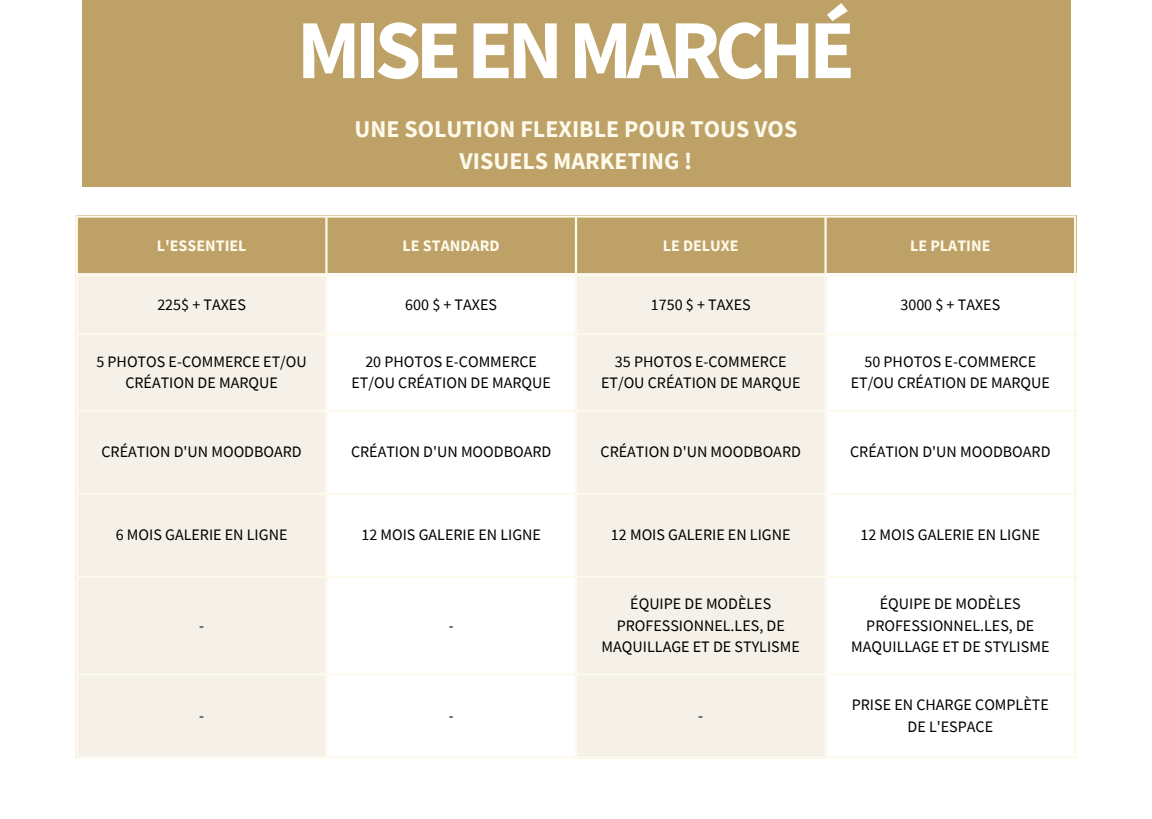
<style>
.page{position:relative;width:1152px;height:819px;background:#fff}
.page>*{position:absolute;margin:0;border:0;box-sizing:border-box;transform-origin:0 0}
.t1{font:700 84px "Source Sans Pro";letter-spacing:-.07em;color:#fff}
.t2{font:700 24px/32.7px "Source Sans Pro";color:#fdfaec;text-align:center}
.t3{font:16.05px/21.3px "Source Sans Pro";color:#000;text-align:center}
.t4{font:700 16.05px "Source Sans Pro";color:#fdfaec}
</style>
<div class="page">
<div style="left:82px;top:0;width:988px;height:186px;background:#bea167"></div>
<div style="left:576px;top:215px;width:251px;height:543px;background:#f5f0e8"></div>
<div style="left:76px;top:215px;width:1000px;height:58px;background:#bea167"></div>
<div style="left:78px;top:273px;width:247px;height:483px;background:#f5f0e8"></div>
<hr style="left:76px;top:218px;width:2px;height:538px;background:#fdfaec">
<hr style="left:325px;top:218px;width:3px;height:538px;background:#fdfaec">
<hr style="left:575px;top:218px;width:2px;height:538px;background:#fdfaec">
<hr style="left:824px;top:218px;width:3px;height:538px;background:#fdfaec">
<hr style="left:1074px;top:218px;width:2px;height:538px;background:#fdfaec">
<hr style="left:76px;top:215px;width:1000px;height:3px;background:#fdfaec">
<hr style="left:76px;top:274px;width:1000px;height:3px;background:#fdfaec">
<hr style="left:76px;top:333px;width:1000px;height:2px;background:#fdfaec">
<hr style="left:76px;top:410px;width:1000px;height:2px;background:#fdfaec">
<hr style="left:76px;top:493px;width:1000px;height:2px;background:#fdfaec">
<hr style="left:76px;top:576px;width:1000px;height:2px;background:#fdfaec">
<hr style="left:76px;top:673px;width:1000px;height:3px;background:#fdfaec">
<hr style="left:76px;top:756px;width:1000px;height:2px;background:#fdfaec">
<p class="t1" style="left:297px;top:-4px;width:560px">MISEENMARCHÉ</p>
<h1 class="t2" style="left:355px;top:112px;width:444px">UNE SOLUTION FLEXIBLE POUR TOUS VOS<br>VISUELS MARKETING !</h1>
<p class="t4" style="left:157px;top:236px;width:91px">L'ESSENTIEL</p>
<p class="t4" style="left:403px;top:236px;width:99px">LE STANDARD</p>
<p class="t4" style="left:663px;top:236px;width:77px">LE DELUXE</p>
<p class="t4" style="left:910px;top:236px;width:82px">LE PLATINE</p>
<p class="t3" style="left:157px;top:294px;width:90px">225$ + TAXES</p>
<p class="t3" style="left:405px;top:294px;width:93px">600 $ + TAXES</p>
<p class="t3" style="left:651px;top:294px;width:101px">1750 $ + TAXES</p>
<p class="t3" style="left:900px;top:294px;width:101px">3000 $ + TAXES</p>
<p class="t3" style="left:96px;top:351px;width:212px">5 PHOTOS E-COMMERCE ET/OU<br>CRÉATION DE MARQUE</p>
<p class="t3" style="left:352px;top:351px;width:201px">20 PHOTOS E-COMMERCE<br>ET/OU CRÉATION DE MARQUE</p>
<p class="t3" style="left:601px;top:351px;width:201px">35 PHOTOS E-COMMERCE<br>ET/OU CRÉATION DE MARQUE</p>
<p class="t3" style="left:851px;top:351px;width:201px">50 PHOTOS E-COMMERCE<br>ET/OU CRÉATION DE MARQUE</p>
<p class="t3" style="left:101px;top:441px;width:202px">CRÉATION D'UN MOODBOARD</p>
<p class="t3" style="left:351px;top:441px;width:202px">CRÉATION D'UN MOODBOARD</p>
<p class="t3" style="left:601px;top:441px;width:202px">CRÉATION D'UN MOODBOARD</p>
<p class="t3" style="left:850px;top:441px;width:202px">CRÉATION D'UN MOODBOARD</p>
<p class="t3" style="left:116px;top:523px;width:173px">6 MOIS GALERIE EN LIGNE</p>
<p class="t3" style="left:361px;top:523px;width:181px">12 MOIS GALERIE EN LIGNE</p>
<p class="t3" style="left:611px;top:523px;width:181px">12 MOIS GALERIE EN LIGNE</p>
<p class="t3" style="left:861px;top:523px;width:181px">12 MOIS GALERIE EN LIGNE</p>
<p class="t3" style="left:199px;top:614px;width:6px">-</p>
<p class="t3" style="left:449px;top:614px;width:6px">-</p>
<p class="t3" style="left:602px;top:593px;width:200px">ÉQUIPE DE MODÈLES<br>PROFESSIONNEL.LES, DE<br>MAQUILLAGE ET DE STYLISME</p>
<p class="t3" style="left:851px;top:593px;width:200px">ÉQUIPE DE MODÈLES<br>PROFESSIONNEL.LES, DE<br>MAQUILLAGE ET DE STYLISME</p>
<p class="t3" style="left:199px;top:704px;width:6px">-</p>
<p class="t3" style="left:449px;top:704px;width:6px">-</p>
<p class="t3" style="left:698px;top:704px;width:6px">-</p>
<p class="t3" style="left:852px;top:694px;width:199px">PRISE EN CHARGE COMPLÈTE<br>DE L'ESPACE</p>
</div>
